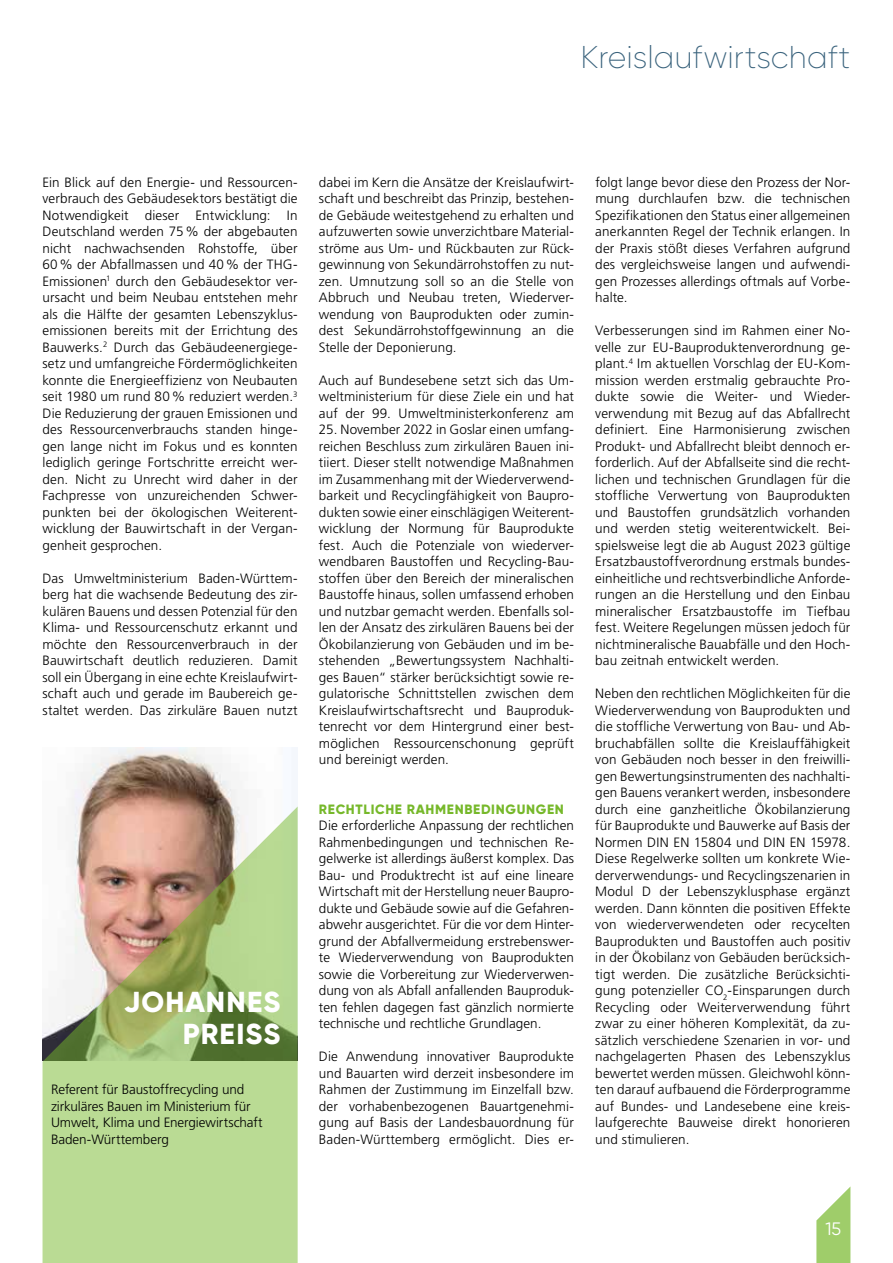
<style>
.page{position:relative;width:893px;height:1263px;background:#fff}
.page>*{position:absolute;margin:0;border:0;box-sizing:border-box;transform-origin:0 0}
.t1{font:200 31.5px "Gilroy";color:#39627c}
.t2{font:800 28.8px/32.7px "Gilroy";letter-spacing:.04em;color:#fff;text-align:right}
.t3{font:18px "Gilroy";color:#fff}
.t4{font:300 13.5px/16.5px "Frutiger";letter-spacing:.005em;color:#000;text-align:justify}
.t5{font:800 13.5px "Gilroy";letter-spacing:.05em;color:#76b82a}
</style>
<div class="page">
<img style="left:71px;top:748px;width:227px;height:58px">
<svg style="left:43px;top:806px;width:255px;height:457px;background:#b7c58f"></svg>
<svg style="left:816px;top:1187px;width:34px;height:76px"></svg>
<h1 class="t1" style="left:581px;top:37px;width:271px">Kreislaufwirtschaft</h1>
<p class="t4" style="left:43px;top:174px;width:257px">Ein Blick auf den Energie- und Ressourcen&shy;verbrauch des Gebäudesektors bestätigt die Notwendigkeit dieser Entwicklung: In Deutschland werden 75% der abgebauten nicht nachwachsenden Rohstoffe, über 60% der Abfallmassen und 40% der THG-Emissionen<sup>1</sup> durch den Gebäudesektor ver&shy;ursacht und beim Neubau entstehen mehr als die Hälfte der gesamten Lebenszyklus&shy;emissionen bereits mit der Errichtung des Bauwerks.<sup>2</sup> Durch das Gebäudeenergiege&shy;setz und umfangreiche Fördermöglichkeiten konnte die Energieeffizienz von Neubauten seit 1980 um rund 80% reduziert werden.<sup>3<br></sup>Die Reduzierung der grauen Emissionen und des Ressourcenverbrauchs standen hinge&shy;gen lange nicht im Fokus und es konnten lediglich geringe Fortschritte erreicht wer&shy;den. Nicht zu Unrecht wird daher in der Fachpresse von unzureichenden Schwer&shy;punkten bei der ökologischen Weiterent&shy;wicklung der Bauwirtschaft in der Vergan&shy;genheit gesprochen.</p>
<p class="t4" style="left:43px;top:570px;width:257px">Das Umweltministerium Baden-Württem&shy;berg hat die wachsende Bedeutung des zir&shy;kulären Bauens und dessen Potenzial für den Klima- und Ressourcenschutz erkannt und möchte den Ressourcenverbrauch in der Bauwirtschaft deutlich reduzieren. Damit soll ein Übergang in eine echte Kreislaufwirt&shy;schaft auch und gerade im Baubereich ge&shy;staltet werden. Das zirkuläre Bauen nutzt</p>
<h2 class="t2" style="left:124px;top:985px;width:158px">JOHANNES<br>PREISS</h2>
<p class="t4" style="left:51px;top:1081px;width:213px;text-align:left">Referent für Baustoffrecycling und zirkuläres Bauen im Ministerium für<br>Umwelt, Klima und Energiewirtschaft<br>Baden-Württemberg</p>
<p class="t4" style="left:319px;top:174px;width:257px">dabei im Kern die Ansätze der Kreislaufwirt&shy;schaft und beschreibt das Prinzip, bestehen&shy;de Gebäude weitestgehend zu erhalten und aufzuwerten sowie unverzichtbare Material&shy;ströme aus Um- und Rückbauten zur Rück&shy;gewinnung von Sekundärrohstoffen zu nut&shy;zen. Umnutzung soll so an die Stelle von Abbruch und Neubau treten, Wiederver&shy;wendung von Bauprodukten oder zumin&shy;dest Sekundärrohstoffgewinnung an die Stelle der Deponierung.</p>
<p class="t4" style="left:319px;top:372px;width:257px">Auch auf Bundesebene setzt sich das Um&shy;weltministerium für diese Ziele ein und hat auf der 99. Umweltministerkonferenz am</p>
<p class="t4" style="left:319px;top:421px;width:257px">25. November 2022 in Goslar einen umfang&shy;reichen Beschluss zum zirkulären Bauen ini&shy;tiiert. Dieser stellt notwendige Maßnahmen im Zusammenhang mit der Wiederverwend&shy;barkeit und Recyclingfähigkeit von Baupro&shy;dukten sowie einer einschlägigen Weiterent&shy;wicklung der Normung für Bauprodukte fest. Auch die Potenziale von wiederver&shy;wendbaren Baustoffen und Recycling-Bau&shy;stoffen über den Bereich der mineralischen Baustoffe hinaus, sollen umfassend erhoben und nutzbar gemacht werden. Ebenfalls sol&shy;len der Ansatz des zirkulären Bauens bei der Ökobilanzierung von Gebäuden und im be&shy;stehenden „Bewertungssystem Nachhalti&shy;ges Bauen“ stärker berücksichtigt sowie re&shy;gulatorische Schnittstellen zwischen dem Kreislaufwirtschaftsrecht und Bauproduk&shy;tenrecht vor dem Hintergrund einer best&shy;möglichen Ressourcenschonung geprüft und bereinigt werden.</p>
<p class="t5" style="left:319px;top:800px;width:246px">RECHTLICHE RAHMENBEDINGUNGEN</p>
<p class="t4" style="left:319px;top:817px;width:257px">Die erforderliche Anpassung der rechtlichen Rahmenbedingungen und technischen Re&shy;gelwerke ist allerdings äußerst komplex. Das Bau- und Produktrecht ist auf eine lineare Wirtschaft mit der Herstellung neuer Baupro&shy;dukte und Gebäude sowie auf die Gefahren&shy;abwehr ausgerichtet. Für die vor dem Hinter&shy;grund der Abfallvermeidung erstrebenswer&shy;te Wiederverwendung von Bauprodukten sowie die Vorbereitung zur Wiederverwen&shy;dung von als Abfall anfallenden Bauproduk&shy;ten fehlen dagegen fast gänzlich normierte technische und rechtliche Grundlagen.</p>
<p class="t4" style="left:319px;top:1048px;width:257px">Die Anwendung innovativer Bauprodukte und Bauarten wird derzeit insbesondere im Rahmen der Zustimmung im Einzelfall bzw. der vorhabenbezogenen Bauartgenehmi&shy;gung auf Basis der Landesbauordnung für Baden-Württemberg ermöglicht. Dies er-</p>
<p class="t4" style="left:595px;top:174px;width:257px">folgt lange bevor diese den Prozess der Nor&shy;mung durchlaufen bzw. die technischen Spezifikationen den Status einer allgemeinen anerkannten Regel der Technik erlangen. In der Praxis stößt dieses Verfahren aufgrund des vergleichsweise langen und aufwendi&shy;gen Prozesses allerdings oftmals auf Vorbe&shy;halte.</p>
<p class="t4" style="left:595px;top:322px;width:257px">Verbesserungen sind im Rahmen einer No&shy;velle zur EU-Bauproduktenverordnung ge&shy;plant.<sup>4</sup> Im aktuellen Vorschlag der EU-Kom&shy;mission werden erstmalig gebrauchte Pro&shy;dukte sowie die Weiter- und Wieder&shy;verwendung mit Bezug auf das Abfallrecht definiert. Eine Harmonisierung zwischen Produkt- und Abfallrecht bleibt dennoch er&shy;forderlich. Auf der Abfallseite sind die recht&shy;lichen und technischen Grundlagen für die stoffliche Verwertung von Bauprodukten und Baustoffen grundsätzlich vorhanden und werden stetig weiterentwickelt. Bei&shy;spielsweise legt die ab August 2023 gültige Ersatzbaustoffverordnung erstmals bundes&shy;einheitliche und rechtsverbindliche Anforde&shy;rungen an die Herstellung und den Einbau mineralischer Ersatzbaustoffe im Tiefbau fest. Weitere Regelungen müssen jedoch für nichtmineralische Bauabfälle und den Hoch&shy;bau zeitnah entwickelt werden.</p>
<p class="t4" style="left:595px;top:685px;width:257px">Neben den rechtlichen Möglichkeiten für die Wiederverwendung von Bauprodukten und die stoffliche Verwertung von Bau- und Ab&shy;bruchabfällen sollte die Kreislauffähigkeit von Gebäuden noch besser in den freiwilli&shy;gen Bewertungsinstrumenten des nachhalti&shy;gen Bauens verankert werden, insbesondere durch eine ganzheitliche Ökobilanzierung für Bauprodukte und Bauwerke auf Basis der Normen DIN EN 15804 und DIN EN 15978.<br>Diese Regelwerke sollten um konkrete Wie&shy;derverwendungs- und Recyclingszenarien in Modul D der Lebenszyklusphase ergänzt werden. Dann könnten die positiven Effekte von wiederverwendeten oder recycelten Bauprodukten und Baustoffen auch positiv in der Ökobilanz von Gebäuden berücksich&shy;tigt werden. Die zusätzliche Berücksichti&shy;gung potenzieller CO<sub>2</sub>-Einsparungen durch Recycling oder Weiterverwendung führt zwar zu einer höheren Komplexität, da zu&shy;sätzlich verschiedene Szenarien in vor- und nachgelagerten Phasen des Lebenszyklus bewertet werden müssen. Gleichwohl könn&shy;ten darauf aufbauend die Förderprogramme auf Bundes- und Landesebene eine kreis&shy;laufgerechte Bauweise direkt honorieren und stimulieren.</p>
<h3 class="t3" style="left:825px;top:1217px;width:17px">15</h3>
</div>
